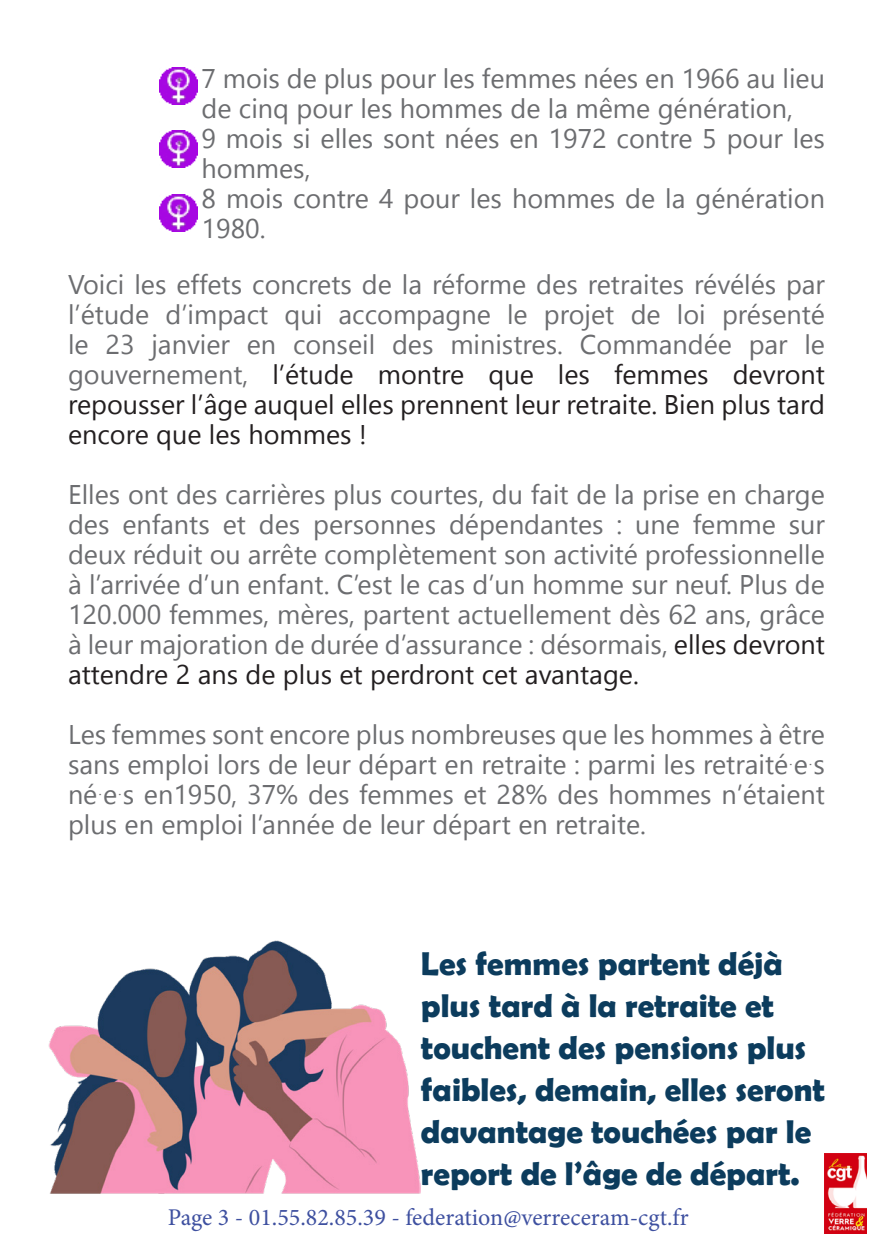
<style>
.page{position:relative;width:893px;height:1259px;background:#fff}
.page>*{position:absolute;margin:0;border:0;box-sizing:border-box;transform-origin:0 0}
.titre{font:700 33px/42px "Berlin Sans FB Demi";color:#0c3c5d}
.texte{font:27px "Segoe UI Emoji";color:#6c6d70}
.texte-2{font:27px "Segoe UI Emoji";color:#231f20}
.texte-3{font:27px "Museo Sans Rounded 100";color:#6c6d70}
.t1{font:24px "Minion Pro";color:#3e50a0}
.s1{color:#231f20}
</style>
<div class="page">
<img style="left:825px;top:1153px;width:42px;height:80px">
<img style="left:160px;top:68px;width:37px;height:37px">
<img style="left:160px;top:131px;width:37px;height:37px">
<img style="left:160px;top:194px;width:37px;height:37px">
<img style="left:48px;top:940px;width:373px;height:254px">
<p class="texte" style="left:340px;top:62px;width:137px">●◆▲ □◆ ● ▲</p>
<p class="texte" style="left:565px;top:62px;width:111px">▲ ■ ▲ ■</p>
<p class="texte" style="left:760px;top:62px;width:66px">◆ ● ◆</p>
<p class="texte" style="left:258px;top:92px;width:174px">■❑ □◆ ● ▲ □</p>
<p class="texte" style="left:688px;top:92px;width:101px">■ ▼□■</p>
<p class="texte" style="left:249px;top:122px;width:291px">□ ▲ ▲ ●● ▲ ▲□■▼ ■ ▲ ■</p>
<p class="texte" style="left:629px;top:122px;width:42px">□■▼</p>
<p class="texte" style="left:742px;top:122px;width:84px">□◆ ● ▲</p>
<p class="texte" style="left:249px;top:182px;width:295px">□ ▲ □■▼ ✔ □◆ ● ▲ □</p>
<p class="texte" style="left:726px;top:182px;width:101px">■ ▼□■</p>
<p class="texte" style="left:83px;top:267px;width:85px">□ ● ▲</p>
<p class="texte" style="left:222px;top:267px;width:76px">▼▲ □■</p>
<p class="texte" style="left:566px;top:267px;width:211px">▲ ▼ ▼▲ ❖●▲</p>
<p class="texte" style="left:68px;top:297px;width:53px">● ▼◆</p>
<p class="texte" style="left:259px;top:297px;width:58px">▼ ❑◆</p>
<p class="texte" style="left:761px;top:297px;width:52px">▲ ■▼</p>
<p class="texte" style="left:261px;top:327px;width:116px">■ □■▲ ●</p>
<p class="texte" style="left:422px;top:327px;width:137px">▲ ■▲▼ ▲</p>
<p class="texte" style="left:804px;top:327px;width:8px">●</p>
<p class="texte" style="left:84px;top:357px;width:84px">□◆❖ ■</p>
<p class="texte" style="left:218px;top:357px;width:107px">■▼ <span class="s1">● ▼◆</span></p>
<p class="texte-2" style="left:401px;top:357px;width:42px">□■▼</p>
<p class="texte-2" style="left:697px;top:357px;width:129px">▲ ❖ □■▼</p>
<p class="texte-2" style="left:107px;top:387px;width:92px">□◆▲▲ ●</p>
<p class="texte-2" style="left:268px;top:387px;width:128px">◆❑◆ ● ●● ▲</p>
<p class="texte-2" style="left:439px;top:387px;width:113px">■■ ■▼ ● ◆</p>
<p class="texte-2" style="left:700px;top:387px;width:88px">■ ●◆▲ ▼</p>
<p class="texte-2" style="left:82px;top:417px;width:199px">■□ ❑◆ ●▲ □</p>
<p class="texte" style="left:82px;top:477px;width:88px">●● ▲ □■▼</p>
<p class="texte" style="left:206px;top:477px;width:319px">▲ ➔ ▲ ●◆▲ □◆ ▼ ▲ ◆</p>
<p class="texte" style="left:98px;top:507px;width:149px">▲ ■ ■▼▲ ▼</p>
<p class="texte" style="left:289px;top:507px;width:149px">▲ ▲□■■ ▲</p>
<p class="texte" style="left:509px;top:507px;width:158px">■ ■▼ ▲ ◆■</p>
<p class="texte" style="left:98px;top:537px;width:144px">◆ ◆▼ □◆</p>
<p class="texte" style="left:391px;top:537px;width:31px">●➔▼</p>
<p class="texte" style="left:473px;top:537px;width:153px">■▼ ▲□■ ▼ ❖ ▼</p>
<p class="texte" style="left:670px;top:537px;width:142px">□ ▲▲ □■■ ●●</p>
<p class="texte" style="left:139px;top:567px;width:186px">❖ ◆■ ■ ■▼</p>
<p class="texte" style="left:372px;top:567px;width:36px">▲▼ ●</p>
<p class="texte" style="left:454px;top:567px;width:111px">▲ ◆■ □</p>
<p class="texte" style="left:631px;top:567px;width:90px">▲◆ ■ ◆</p>
<p class="texte" style="left:754px;top:567px;width:35px">●◆▲</p>
<p class="texte" style="left:252px;top:597px;width:99px">▲ ➔ ▲</p>
<p class="texte" style="left:402px;top:597px;width:49px">▼ ■▼</p>
<p class="texte" style="left:484px;top:597px;width:53px">▼◆ ●●</p>
<p class="texte" style="left:587px;top:597px;width:75px">■▼ ➔▲</p>
<p class="texte" style="left:68px;top:627px;width:57px">→ ● ◆</p>
<p class="texte" style="left:183px;top:627px;width:87px">□ ▼□■</p>
<p class="texte" style="left:419px;top:627px;width:78px">▲▲◆ ■</p>
<p class="texte" style="left:651px;top:627px;width:78px">▲ <span class="s1">●● ▲</span></p>
<p class="texte-2" style="left:763px;top:627px;width:64px">❖ □■▼</p>
<p class="texte-2" style="left:82px;top:657px;width:49px">▼▼ ■</p>
<p class="texte-2" style="left:299px;top:657px;width:65px">●◆▲ ▼</p>
<p class="texte-2" style="left:434px;top:657px;width:42px">□■▼</p>
<p class="texte-2" style="left:508px;top:657px;width:82px">▼ ❖ ■▼</p>
<p class="texte" style="left:195px;top:717px;width:134px">▲ ▲□■▼ ■ □</p>
<p class="texte" style="left:372px;top:717px;width:71px">●◆▲ ■□</p>
<p class="texte" style="left:504px;top:717px;width:179px">◆▲ ▲ ❑◆ ● ▲ □</p>
<p class="texte" style="left:742px;top:717px;width:61px">▲ → ▼</p>
<p class="texte" style="left:68px;top:747px;width:53px">▲ ■▲</p>
<p class="texte" style="left:181px;top:747px;width:81px">●□ ●□ ▲</p>
<p class="texte" style="left:428px;top:747px;width:126px">▼ ■ ▼ ▼</p>
<p class="texte-3" style="left:663px;top:750px;width:163px">●▲ ▼ ▼··▲</p>
<p class="texte-3" style="left:68px;top:780px;width:107px">■··▲ ■</p>
<p class="texte" style="left:700px;top:777px;width:67px">▲ ■ ▼</p>
<p class="texte" style="left:84px;top:807px;width:72px">●◆▲ ■</p>
<p class="texte" style="left:215px;top:807px;width:93px">●□ ● ■■</p>
<p class="texte" style="left:502px;top:807px;width:126px">▼ ■ ▼ ▼</p>
<p class="titre" style="left:421px;top:942px;width:405px">Les femmes partent déjà plus tard à la retraite et touchent des pensions plus faibles, demain, elles seront davantage touchées par le report de l’âge de départ.</p>
<p class="t1" style="left:168px;top:1201px;width:522px">Page 3 - 01.55.82.85.39 - federation@verreceram-cgt.fr</p>
</div>
